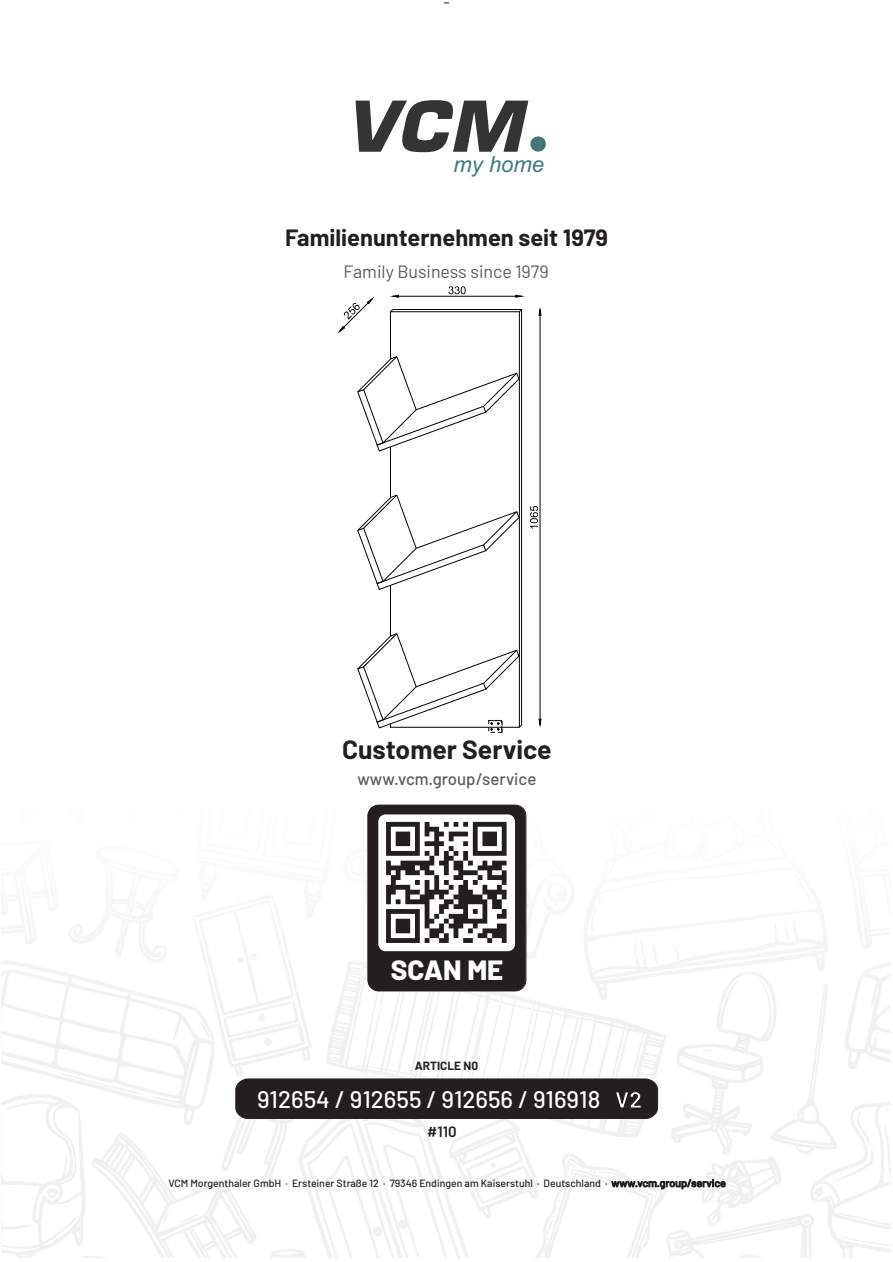
<style>
.page{position:relative;width:893px;height:1262px;background:#fff}
.page>*{position:absolute;margin:0;border:0;box-sizing:border-box;transform-origin:0 0}
.t1{font:800 27.9px "Barlow";color:#fff}
.t2{font:700 26.4px "Barlow";color:#231f20}
.t3{font:500 24px "Barlow";color:#fff}
.t4{font:700 23.55px "Barlow";color:#231f20}
.t5{font:italic 22.2px "Arial";color:#41797b}
.t6{font:17.85px "Barlow";color:#595c5e}
.t7{font:500 16.95px "Barlow";color:#595c5e}
.t8{font:600 15px "Barlow";color:#231f20}
.t9{font:700 11.85px "Barlow";color:#231f20}
.t10{font:500 10.5px "Barlow";color:#231f20}
.s1{font-weight:700;font-size:22.95px}
</style>
<div class="page">
<img style="left:1px;top:543px;width:889px;height:714px">
<svg style="left:368px;top:805px;width:157px;height:186px"></svg>
<svg style="left:355px;top:100px;width:191px;height:53px"></svg>
<div style="left:236px;top:1078px;width:421px;height:40px;background:#231f20;border:1px solid #231f20;border-radius:11px"></div>
<svg style="left:392px;top:309px;width:130px;height:324px"></svg>
<svg style="left:357px;top:633px;width:165px;height:100px"></svg>
<svg style="left:357px;top:494px;width:162px;height:96px"></svg>
<svg style="left:357px;top:356px;width:162px;height:95px"></svg>
<hr style="left:398px;top:296px;width:117px;height:1px;background:#030003">
<svg style="left:390px;top:295px;width:9px;height:2px"></svg>
<svg style="left:448px;top:286px;width:17px;height:8px"></svg>
<svg style="left:515px;top:295px;width:8px;height:2px"></svg>
<hr style="left:539px;top:315px;width:1px;height:404px;background:#030003">
<svg style="left:538px;top:307px;width:3px;height:9px"></svg>
<svg style="left:530px;top:506px;width:8px;height:22px"></svg>
<svg style="left:538px;top:719px;width:3px;height:8px"></svg>
<svg style="left:338px;top:297px;width:35px;height:36px"></svg>
<h3 class="t5" style="left:453px;top:156px;width:92px">my home</h3>
<h3 class="t4" style="left:285px;top:222px;width:324px">Familienunternehmen seit 1979</h3>
<h3 class="t6" style="left:343px;top:260px;width:206px">Family Business since 1979</h3>
<h2 class="t2" style="left:342px;top:732px;width:211px">Customer Service</h2>
<h3 class="t7" style="left:357px;top:768px;width:180px">www.vcm.group/service</h3>
<h1 class="t1" style="left:391px;top:951px;width:114px">SCAN ME</h1>
<p class="t9" style="left:415px;top:1058px;width:65px">ARTICLE N0</p>
<h3 class="t3" style="left:257px;top:1084px;width:386px">912654 / 912655 / 912656 / 916918 <span class="s1">V2</span></h3>
<h3 class="t8" style="left:427px;top:1121px;width:31px">#110</h3>
<p class="t10" style="left:168px;top:1176px;width:559px">VCM Morgenthaler GmbH · Ersteiner Straße 12 · 79346 Endingen am Kaiserstuhl · Deutschland · www.vcm.group/service</p>
</div>
